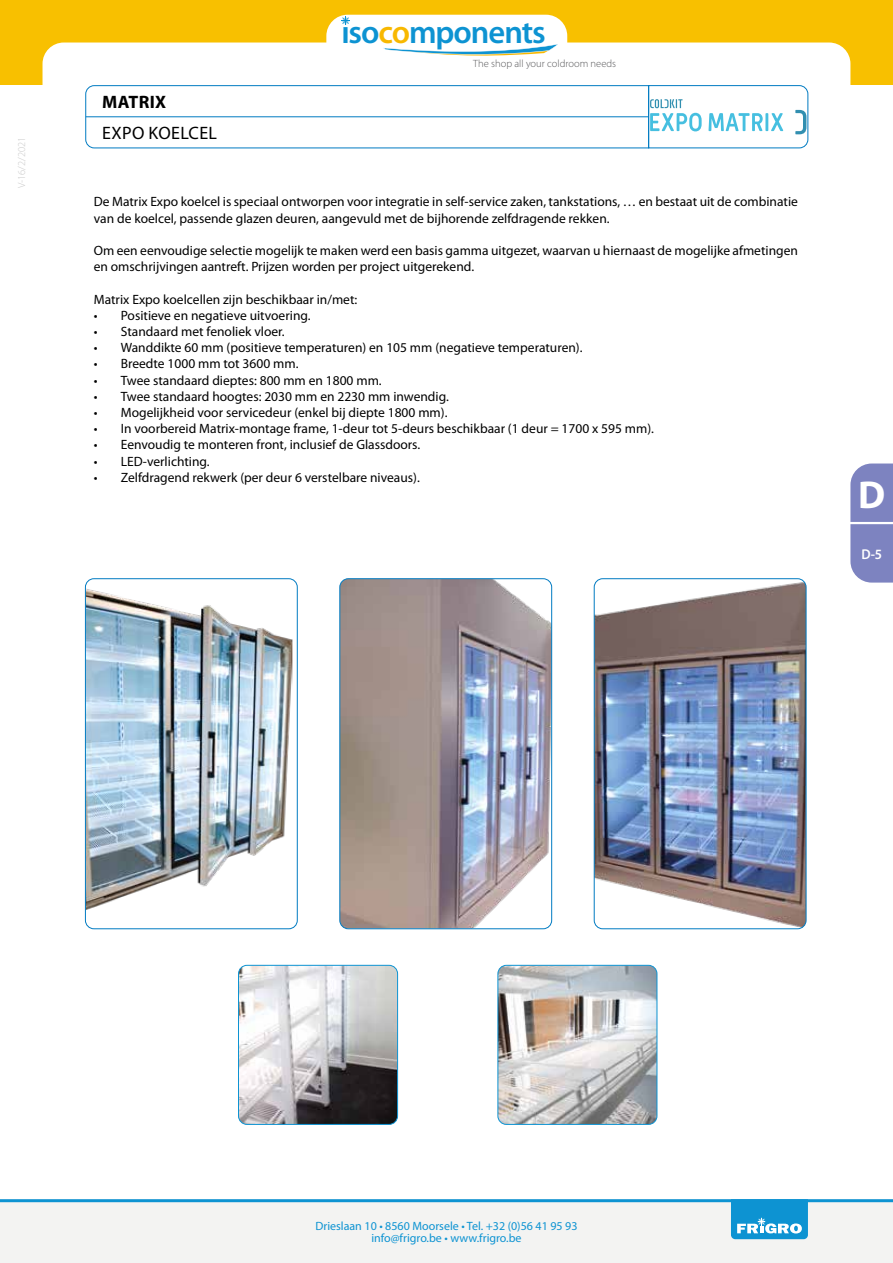
<style>
.page{position:relative;width:893px;height:1263px;background:#fff}
.page>*{position:absolute;margin:0;border:0;box-sizing:border-box;transform-origin:0 0}
.t1{font:700 39px "Myriad Pro";color:#fff}
.t2{font:600 32.55px "Myriad Pro";letter-spacing:-.035em;color:#0d93d2}
.t3{font:18px "Myriad Pro";letter-spacing:.02em;color:#000}
.t4{font:700 18px "Myriad Pro";letter-spacing:.02em;color:#000}
.t5{font:600 14.25px "Myriad Pro";color:#fff;scale:.95 1}
.t6{font:13.5px/16.2px "Myriad Pro";color:#000}
.t7{font:12px/12px "Myriad Pro";color:#0d93d2;text-align:center}
.t8{font:300 10.5px "Myriad Pro";color:#58585a}
.t9{font:300 10.5px "Myriad Pro";color:#cacaca}
.s1{color:#f8b800}
</style>
<div class="page">
<div style="left:0;top:0;width:893px;height:85px;background:#f8c000"></div>
<div style="left:43px;top:43px;width:807px;height:85px;background:#fff;border-radius:21px"></div>
<div style="left:326px;top:15px;width:241px;height:55px;background:#fff;border-radius:21px"></div>
<svg style="left:341px;top:16px;width:9px;height:9px"></svg>
<svg style="left:383px;top:44px;width:175px;height:12px"></svg>
<svg style="left:850px;top:463px;width:43px;height:120px;background:#848ac3"></svg>
<hr style="left:849px;top:522px;width:44px;height:2px;background:#fff">
<div style="left:0;top:1202px;width:893px;height:61px;background:#f3f3f2"></div>
<svg style="left:731px;top:1202px;width:77px;height:37px;background:#32a3d8"></svg>
<hr style="left:0;top:1199px;width:893px;height:3px;background:#0d93d2">
<img style="left:87px;top:589px;width:205px;height:321px">
<div style="left:85px;top:578px;width:213px;height:351px;border:1px solid #007bc2;border-radius:9px"></div>
<img style="left:340px;top:579px;width:212px;height:349px">
<div style="left:339px;top:578px;width:213px;height:351px;border:1px solid #007bc2;border-radius:9px"></div>
<img style="left:594px;top:579px;width:212px;height:350px">
<div style="left:594px;top:578px;width:212px;height:351px;border:1px solid #007bc2;border-radius:9px"></div>
<img style="left:238px;top:965px;width:160px;height:159px">
<div style="left:238px;top:965px;width:160px;height:160px;border:1px solid #0d93d2;border-radius:9px"></div>
<img style="left:498px;top:965px;width:159px;height:159px">
<div style="left:497px;top:965px;width:160px;height:160px;border:1px solid #0d93d2;border-radius:9px"></div>
<svg style="left:85px;top:85px;width:724px;height:64px"></svg>
<p class="t9" style="left:15px;top:188px;width:53px;rotate:-90deg">V-16/2/2021</p>
<h3 class="t4" style="left:102px;top:90px;width:65px">MATRIX</h3>
<h3 class="t3" style="left:102px;top:122px;width:116px">EXPO KOELCEL</h3>
<h2 class="t2" style="left:341px;top:11px;width:206px">iso<span class="s1">co</span>mponents</h2>
<p class="t8" style="left:473px;top:58px;width:144px">The shop all your coldroom needs</p>
<p class="t6" style="left:94px;top:194px;width:706px">De Matrix Expo koelcel is speciaal ontworpen voor integratie in self-service zaken, tankstations, … en bestaat uit de combinatie van de koelcel, passende glazen deuren, aangevuld met de bijhorende zelfdragende rekken.</p>
<p class="t6" style="left:94px;top:242px;width:706px">Om een eenvoudige selectie mogelijk te maken werd een basis gamma uitgezet, waarvan u hiernaast de mogelijke afmetingen en omschrijvingen aantreft. Prijzen worden per project uitgerekend.</p>
<p class="t6" style="left:94px;top:291px;width:265px">Matrix Expo koelcellen zijn beschikbaar in/met:</p>
<p class="t6" style="left:94px;top:307px;width:218px">• Positieve en negatieve uitvoering.</p>
<p class="t6" style="left:94px;top:323px;width:192px">• Standaard met fenoliek vloer.</p>
<p class="t6" style="left:94px;top:339px;width:490px">• Wanddikte 60 mm (positieve temperaturen) en 105 mm (negatieve temperaturen).</p>
<p class="t6" style="left:94px;top:356px;width:206px">• Breedte 1000 mm tot 3600 mm.</p>
<p class="t6" style="left:94px;top:372px;width:289px">• Twee standaard dieptes: 800 mm en 1800 mm.</p>
<p class="t6" style="left:94px;top:388px;width:357px">• Twee standaard hoogtes: 2030 mm en 2230 mm inwendig.</p>
<p class="t6" style="left:94px;top:404px;width:355px">• Mogelijkheid voor servicedeur (enkel bij diepte 1800 mm).</p>
<p class="t6" style="left:94px;top:420px;width:562px">• In voorbereid Matrix-montage frame, 1-deur tot 5-deurs beschikbaar (1 deur = 1700 x 595 mm).</p>
<p class="t6" style="left:94px;top:437px;width:328px">• Eenvoudig te monteren front, inclusief de Glassdoors.</p>
<p class="t6" style="left:94px;top:453px;width:117px">• LED-verlichting.</p>
<p class="t6" style="left:94px;top:469px;width:327px">• Zelfdragend rekwerk (per deur 6 verstelbare niveaus).</p>
<h1 class="t1" style="left:858px;top:469px;width:29px">D</h1>
<p class="t5" style="left:861px;top:545px;width:23px">D-5</p>
<p class="t7" style="left:315px;top:1219px;width:264px">Drieslaan 10 • 8560 Moorsele • Tel. +32 (0)56 41 95 93 info@frigro.be • www.frigro.be</p>
</div>
